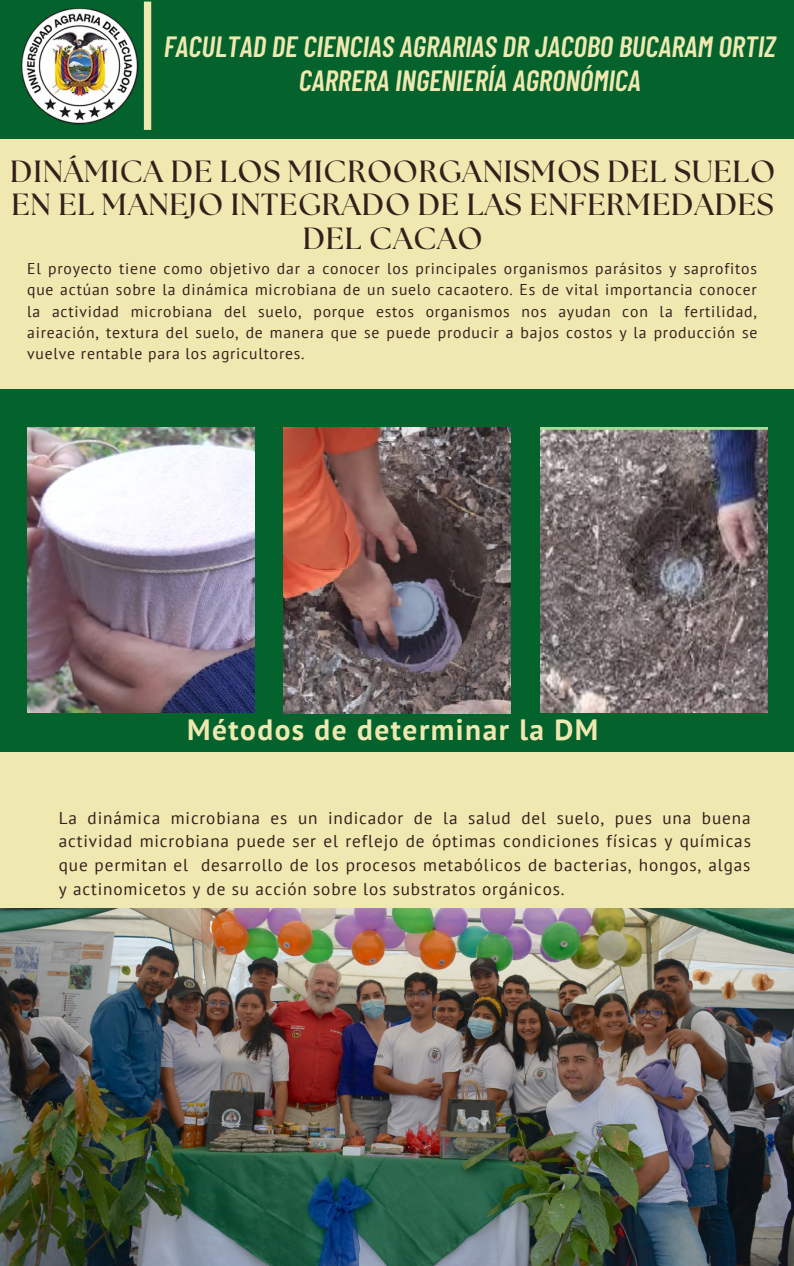
<style>
.page{position:relative;width:794px;height:1266px;background:#fff}
.page>*{position:absolute;margin:0;border:0;box-sizing:border-box;transform-origin:0 0}
.t1{font:700 30.6px/33.8px "The Seasons";letter-spacing:.025em;color:#341f1b;text-align:center}
.t2{font:700 29.33px "PT Sans";letter-spacing:.05em;color:#efe9b1}
.t3{font:italic 600 29.25px/34.3px "Barlow Condensed";color:#efe9b1;text-align:center}
.t4{font:17.17px/23.6px "PT Sans";letter-spacing:.05em;color:#341f1b;text-align:justify}
.t5{font:15.67px/21.4px "PT Sans";letter-spacing:.05em;color:#341f1b;text-align:justify}
</style>
<div class="page">
<div style="left:0;top:0;width:793px;height:1266px;background:#04622c"></div>
<div style="left:0;top:139px;width:793px;height:249px;background:#efe9b1"></div>
<div style="left:0;top:751px;width:793px;height:203px;background:#efe9b1"></div>
<img style="left:283px;top:427px;width:227px;height:286px">
<img style="left:0;top:908px;width:793px;height:358px">
<img style="left:21px;top:8px;width:118px;height:117px">
<div style="left:144px;top:2px;width:7px;height:128px;background:#efe9b1"></div>
<img style="left:27px;top:427px;width:227px;height:286px">
<img style="left:540px;top:427px;width:227px;height:286px">
<h3 class="t3" style="left:164px;top:28px;width:613px">FACULTAD DE CIENCIAS AGRARIAS DR JACOBO BUCARAM ORTIZ<br>CARRERA INGENIERÍA AGRONÓMICA</h3>
<h1 class="t1" style="left:10px;top:155px;width:765px">DINÁMICA DE LOS MICROORGANISMOS DEL SUELO<br>EN EL MANEJO INTEGRADO DE LAS ENFERMEDADES<br>DEL CACAO</h1>
<p class="t5" style="left:27px;top:257px;width:731px">El proyecto tiene como objetivo dar a conocer los principales organismos parásitos y saprofitos que actúan sobre la dinámica microbiana de un suelo cacaotero. Es de vital importancia conocer la actividad microbiana del suelo, porque estos organismos nos ayudan con la fertilidad, aireación, textura del suelo, de manera que se puede producir a bajos costos y la producción se vuelve rentable para los agricultores.</p>
<h2 class="t2" style="left:187px;top:710px;width:412px">Métodos de determinar la DM</h2>
<p class="t4" style="left:59px;top:805px;width:693px">La dinámica microbiana es un indicador de la salud del suelo, pues una buena actividad microbiana puede ser el reflejo de óptimas condiciones físicas y químicas que permitan el desarrollo de los procesos metabólicos de bacterias, hongos, algas y actinomicetos y de su acción sobre los substratos orgánicos.</p>
</div>
